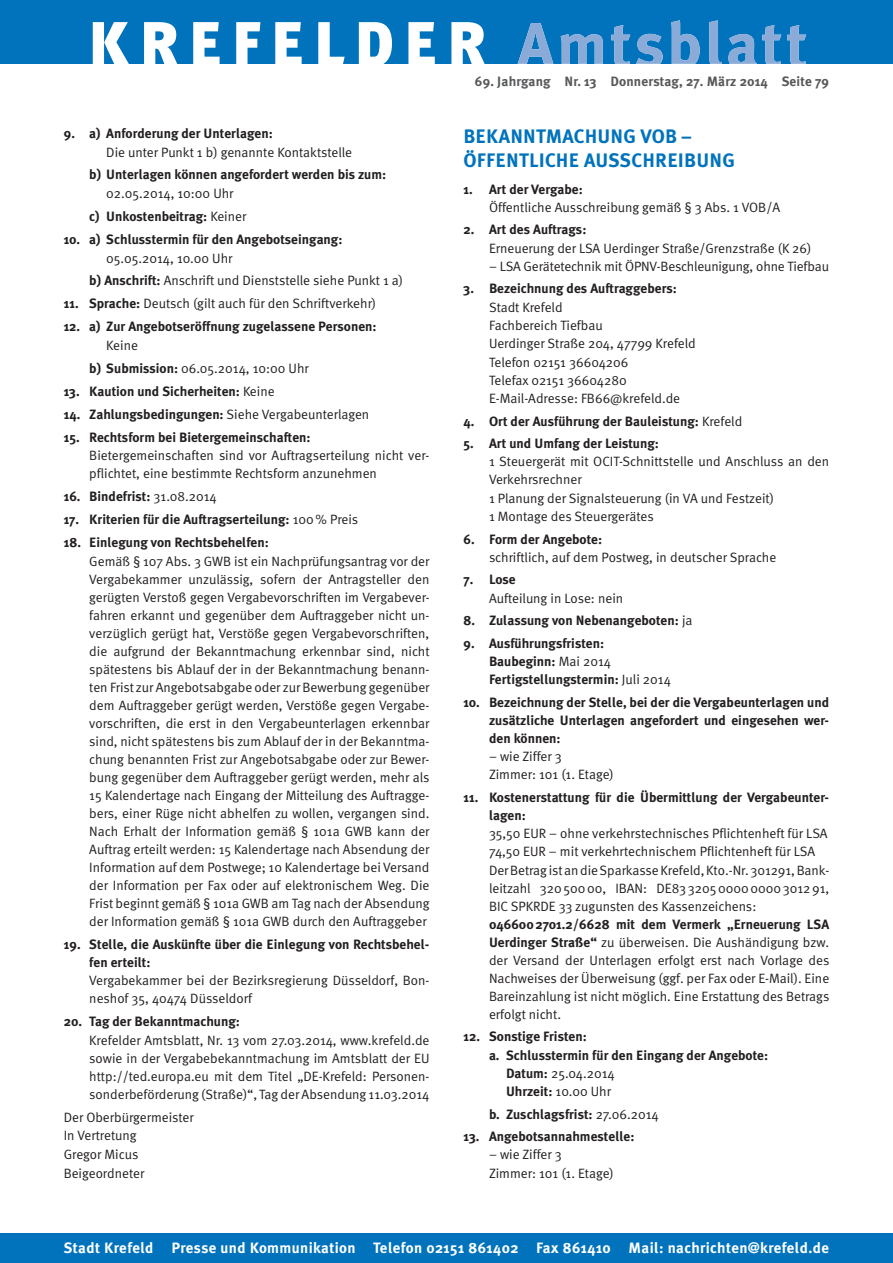
<style>
.page{position:relative;width:893px;height:1263px;background:#fff}
.page>*{position:absolute;margin:0;border:0;box-sizing:border-box;transform-origin:0 0}
.t1{font:700 19.5px/24px "Meta Plus";letter-spacing:.01em;color:#0073bc}
.t2{font:700 15px "Meta Plus";letter-spacing:.025em;color:#fff}
.t3{font:13.5px/18px "Meta Normal";color:#231f20}
.t4{font:700 13.5px/18px "Meta Plus";color:#231f20}
.t5{font:700 13.5px "Meta Plus";letter-spacing:.01em;color:#57585a}
.s1{font-family:"Meta Normal";font-weight:400}
.s2{font-family:"Meta Plus";font-weight:700}
</style>
<div class="page">
<div style="left:0;top:0;width:893px;height:64px;background:#0073bc"></div>
<svg style="left:93px;top:22px;width:392px;height:42px"></svg>
<svg style="left:517px;top:20px;width:289px;height:44px"></svg>
<div style="left:0;top:1233px;width:893px;height:30px;background:#0073bc"></div>
<p class="t4" style="left:64px;top:125px;width:211px">9. a) Anforderung der Unterlagen:</p>
<p class="t3" style="left:106px;top:143px;width:247px">Die unter Punkt 1 b) genannte Kontaktstelle</p>
<p class="t4" style="left:89px;top:167px;width:298px">b) Unterlagen können angefordert werden bis zum:</p>
<p class="t3" style="left:106px;top:184px;width:129px">02.05.2014, 10:00 Uhr</p>
<p class="t4" style="left:89px;top:208px;width:158px">c) Unkostenbeitrag: <span class="s1">Keiner</span></p>
<p class="t4" style="left:64px;top:231px;width:280px">10. a) Schlusstermin für den Angebotseingang:</p>
<p class="t3" style="left:89px;top:246px;width:315px;line-height:23px;text-indent:17px">05.05.2014, 10.00 Uhr<br><span class="s2">b) Anschrift:</span> Anschrift und Dienststelle siehe Punkt 1 a)</p>
<p class="t3" style="left:64px;top:295px;width:314px"><span class="s2">11. Sprache:</span> Deutsch (gilt auch für den Schriftverkehr)</p>
<p class="t4" style="left:64px;top:319px;width:314px">12. a) Zur Angebotseröffnung zugelassene Personen:</p>
<p class="t3" style="left:89px;top:334px;width:221px;line-height:23px;text-indent:17px">Keine<br><span class="s2">b) Submission:</span> 06.05.2014, 10:00 Uhr</p>
<p class="t4" style="left:64px;top:383px;width:212px">13. Kaution und Sicherheiten: <span class="s1">Keine</span></p>
<p class="t4" style="left:64px;top:406px;width:307px">14. Zahlungsbedingungen: <span class="s1">Siehe Vergabeunterlagen</span></p>
<p class="t4" style="left:64px;top:429px;width:248px">15. Rechtsform bei Bietergemeinschaften:</p>
<p class="t3" style="left:89px;top:446px;width:342px">Bietergemeinschaften sind vor Auftragserteilung nicht ver&shy;pflichtet, eine bestimmte Rechtsform anzunehmen</p>
<p class="t4" style="left:64px;top:488px;width:154px">16. Bindefrist: <span class="s1">31.08.2014</span></p>
<p class="t4" style="left:64px;top:511px;width:296px">17. Kriterien für die Auftragserteilung: <span class="s1">100 % Preis</span></p>
<p class="t4" style="left:64px;top:534px;width:207px">18. Einlegung von Rechtsbehelfen:</p>
<p class="t3" style="left:89px;top:552px;width:342px;text-align:justify">Gemäß § 107 Abs. 3 GWB ist ein Nachprüfungsantrag vor der Vergabekammer unzulässig, sofern der Antragsteller den gerügten Verstoß gegen Vergabevorschriften im Vergabever&shy;fahren erkannt und gegenüber dem Auftraggeber nicht un&shy;verzüglich gerügt hat, Verstöße gegen Vergabevorschriften, die aufgrund der Bekanntmachung erkennbar sind, nicht spätestens bis Ablauf der in der Bekanntmachung benann&shy;ten Frist zur Angebotsabgabe oder zur Bewerbung gegenüber dem Auftraggeber gerügt werden, Verstöße gegen Vergabe&shy;vorschriften, die erst in den Vergabeunterlagen erkennbar sind, nicht spätestens bis zum Ablauf der in der Bekanntma&shy;chung benannten Frist zur Angebotsabgabe oder zur Bewer&shy;bung gegenüber dem Auftraggeber gerügt werden, mehr als 15 Kalendertage nach Eingang der Mitteilung des Auftragge&shy;bers, einer Rüge nicht abhelfen zu wollen, vergangen sind.<br>Nach Erhalt der Information gemäß § 101a GWB kann der Auftrag erteilt werden: 15 Kalendertage nach Absendung der Information auf dem Postwege; 10 Kalendertage bei Versand der Information per Fax oder auf elektronischem Weg. Die Frist beginnt gemäß § 101a GWB am Tag nach der Absendung der Information gemäß § 101a GWB durch den Auftraggeber</p>
<p class="t4" style="left:89px;top:936px;width:342px;text-indent:-26px">19. Stelle, die Auskünfte über die Einlegung von Rechtsbehel&shy;fen erteilt:</p>
<p class="t3" style="left:89px;top:971px;width:342px">Vergabekammer bei der Bezirksregierung Düsseldorf, Bon&shy;neshof 35, 40474 Düsseldorf</p>
<p class="t4" style="left:64px;top:1013px;width:178px">20. Tag der Bekanntmachung:</p>
<p class="t3" style="left:89px;top:1031px;width:342px;text-align:justify">Krefelder Amtsblatt, Nr. 13 vom 27.03.2014, www.krefeld.de sowie in der Vergabebekanntmachung im Amtsblatt der EU http://ted.europa.eu mit dem Titel „DE-Krefeld: Personen&shy;sonderbeförderung (Straße)“, Tag der Absendung 11.03.2014</p>
<p class="t3" style="left:64px;top:1107px;width:131px;line-height:18.6px">Der Oberbürgermeister<br>In Vertretung<br>Gregor Micus<br>Beigeordneter</p>
<p class="t5" style="left:475px;top:76px;width:356px">69. Jahrgang Nr. 13 Donnerstag, 27. März 2014 Seite 79</p>
<h1 class="t1" style="left:463px;top:125px;width:273px">BEKANNTMACHUNG VOB –<br>ÖFFENTLICHE AUSSCHREIBUNG</h1>
<p class="t4" style="left:463px;top:181px;width:121px">1. Art der Vergabe:</p>
<p class="t3" style="left:489px;top:198px;width:293px">Öffentliche Ausschreibung gemäß § 3 Abs. 1 VOB/A</p>
<p class="t4" style="left:463px;top:222px;width:124px">2. Art des Auftrags:</p>
<p class="t3" style="left:489px;top:239px;width:324px">Erneuerung der LSA Uerdinger Straße/Grenzstraße (K 26)</p>
<p class="t3" style="left:489px;top:257px;width:341px">– LSA Gerätetechnik mit ÖPNV-Beschleunigung, ohne Tiefbau</p>
<p class="t4" style="left:463px;top:281px;width:215px">3. Bezeichnung des Auftraggebers:</p>
<p class="t3" style="left:489px;top:298px;width:208px">Stadt Krefeld<br>Fachbereich Tiefbau<br>Uerdinger Straße 204, 47799 Krefeld<br>Telefon 02151 36604206<br>Telefax 02151 36604280<br>E-Mail-Adresse: FB66@krefeld.de</p>
<p class="t4" style="left:463px;top:413px;width:280px">4. Ort der Ausführung der Bauleistung: <span class="s1">Krefeld</span></p>
<p class="t4" style="left:463px;top:435px;width:197px">5. Art und Umfang der Leistung:</p>
<p class="t3" style="left:489px;top:452px;width:342px">1 Steuergerät mit OCIT-Schnittstelle und Anschluss an den Verkehrsrechner<br>1 Planung der Signalsteuerung (in VA und Festzeit)<br>1 Montage des Steuergerätes</p>
<p class="t4" style="left:463px;top:531px;width:140px">6. Form der Angebote:</p>
<p class="t3" style="left:489px;top:548px;width:289px">schriftlich, auf dem Postweg, in deutscher Sprache</p>
<p class="t4" style="left:463px;top:572px;width:54px">7. Lose</p>
<p class="t3" style="left:489px;top:589px;width:136px">Aufteilung in Lose: nein</p>
<p class="t4" style="left:463px;top:612px;width:230px">8. Zulassung von Nebenangeboten: <span class="s1">ja</span></p>
<p class="t4" style="left:489px;top:635px;width:183px;text-indent:-26px">9. Ausführungsfristen:<br>Baubeginn: <span class="s1">Mai 2014<br></span>Fertigstellungstermin: <span class="s1">Juli 2014</span></p>
<p class="t4" style="left:489px;top:694px;width:342px;text-align:justify;text-indent:-26px">10. Bezeichnung der Stelle, bei der die Vergabeunterlagen und zusätzliche Unterlagen angefordert und eingesehen wer&shy;den können:</p>
<p class="t3" style="left:489px;top:747px;width:126px">– wie Ziffer 3<br>Zimmer: 101 (1. Etage)</p>
<p class="t4" style="left:489px;top:789px;width:342px;text-indent:-26px">11. Kostenerstattung für die Übermittlung der Vergabeunter&shy;lagen:</p>
<p class="t3" style="left:489px;top:824px;width:342px">35,50 EUR – ohne verkehrstechnisches Pflichtenheft für LSA 74,50 EUR – mit verkehrtechnischem Pflichtenheft für LSA Der Betrag ist an die Sparkasse Krefeld, Kto.-Nr. 301291, Bank&shy;leitzahl 320 500 00, IBAN: DE83 3205 0000 0000 3012 91, BIC SPKRDE 33 zugunsten des Kassenzeichens:</p>
<p class="t4" style="left:489px;top:916px;width:342px">046600 2701.2/6628 mit dem Vermerk „Erneuerung LSA</p>
<p class="t3" style="left:489px;top:933px;width:342px;text-align:justify"><span class="s2">Uerdinger Straße“</span> zu überweisen. Die Aushändigung bzw. der Versand der Unterlagen erfolgt erst nach Vorlage des Nachweises der Überweisung (ggf. per Fax oder E-Mail). Eine Bareinzahlung ist nicht möglich. Eine Erstattung des Betrags erfolgt nicht.</p>
<p class="t4" style="left:489px;top:1028px;width:281px;text-indent:-26px">12. Sonstige Fristen:<br>a. Schlusstermin für den Eingang der Angebote:</p>
<p class="t3" style="left:506px;top:1064px;width:110px"><span class="s2">Datum:</span> 25.04.2014</p>
<p class="t4" style="left:489px;top:1081px;width:171px;line-height:22.5px;text-indent:17px">Uhrzeit: <span class="s1">10.00 Uhr<br></span>b. Zuschlagsfrist: <span class="s1">27.06.2014</span></p>
<p class="t4" style="left:463px;top:1128px;width:172px">13. Angebotsannahmestelle:</p>
<p class="t3" style="left:489px;top:1145px;width:126px">– wie Ziffer 3<br>Zimmer: 101 (1. Etage)</p>
<p class="t2" style="left:64px;top:1242px;width:767px">Stadt Krefeld Presse und Kommunikation Telefon 02151 861402 Fax 861410 Mail: nachrichten@krefeld.de</p>
</div>
